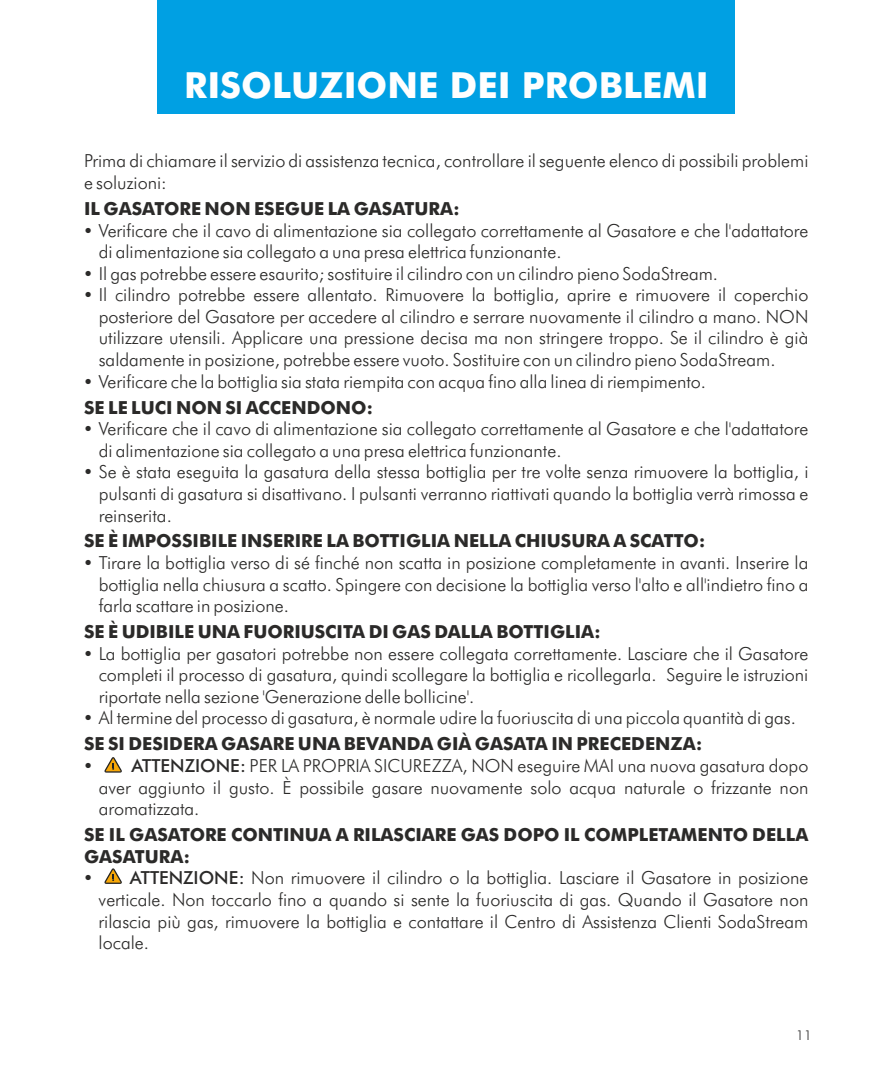
<style>
.page{position:relative;width:893px;height:1085px;background:#fff}
.page>*{position:absolute;margin:0;border:0;box-sizing:border-box;transform-origin:0 0}
.t1{font:700 36px "Futura BT";color:#fefefe}
.t2{font:300 18px/21.6px "Futura BT";color:#2b2a29;text-align:justify}
.t3{font:700 18px/21.6px "Futura BT";color:#2b2a29}
.t4{font:300 13.5px "Futura BT";color:#2b2a29}
.s1{font-weight:700}
.s2{font-weight:500}
</style>
<div class="page">
<svg style="left:104px;top:757px;width:18px;height:15px"></svg>
<svg style="left:104px;top:868px;width:18px;height:15px"></svg>
<div style="left:158px;top:0;width:577px;height:114px;background:#00a0e3"></div>
<h1 class="t1" style="left:184px;top:71px;width:526px">RISOLUZIONE DEI PROBLEMI</h1>
<p class="t2" style="left:84px;top:152px;width:726px">Prima di chiamare il servizio di assistenza tecnica, controllare il seguente elenco di possibili problemi e soluzioni:</p>
<p class="t3" style="left:84px;top:199px;width:377px">IL GASATORE NON ESEGUE LA GASATURA:</p>
<p class="t2" style="left:99px;top:221px;width:711px;text-indent:-15px">• Verificare che il cavo di alimentazione sia collegato correttamente al Gasatore e che l'adattatore di alimentazione sia collegato a una presa elettrica funzionante.</p>
<p class="t2" style="left:84px;top:264px;width:636px">• Il gas potrebbe essere esaurito; sostituire il cilindro con un cilindro pieno SodaStream.</p>
<p class="t2" style="left:99px;top:286px;width:711px;text-indent:-15px">• Il cilindro potrebbe essere allentato. Rimuovere la bottiglia, aprire e rimuovere il coperchio posteriore del Gasatore per accedere al cilindro e serrare nuovamente il cilindro a mano. NON utilizzare utensili. Applicare una pressione decisa ma non stringere troppo. Se il cilindro è già saldamente in posizione, potrebbe essere vuoto. Sostituire con un cilindro pieno SodaStream.</p>
<p class="t2" style="left:84px;top:370px;width:623px;line-height:25.9px">• Verificare che la bottiglia sia stata riempita con acqua fino alla linea di riempimento.<br><span class="s1">SE LE LUCI NON SI ACCENDONO:</span></p>
<p class="t2" style="left:99px;top:419px;width:711px;text-indent:-15px">• Verificare che il cavo di alimentazione sia collegato correttamente al Gasatore e che l'adattatore di alimentazione sia collegato a una presa elettrica funzionante.</p>
<p class="t2" style="left:99px;top:463px;width:711px;text-indent:-15px">• Se è stata eseguita la gasatura della stessa bottiglia per tre volte senza rimuovere la bottiglia, i pulsanti di gasatura si disattivano. I pulsanti verranno riattivati quando la bottiglia verrà rimossa e reinserita.</p>
<p class="t3" style="left:84px;top:532px;width:623px">SE È IMPOSSIBILE INSERIRE LA BOTTIGLIA NELLA CHIUSURA A SCATTO:</p>
<p class="t2" style="left:99px;top:553px;width:711px;text-indent:-15px">• Tirare la bottiglia verso di sé finché non scatta in posizione completamente in avanti. Inserire la bottiglia nella chiusura a scatto. Spingere con decisione la bottiglia verso l'alto e all'indietro fino a farla scattare in posizione.</p>
<p class="t3" style="left:84px;top:622px;width:518px">SE È UDIBILE UNA FUORIUSCITA DI GAS DALLA BOTTIGLIA:</p>
<p class="t2" style="left:99px;top:644px;width:711px;text-indent:-15px">• La bottiglia per gasatori potrebbe non essere collegata correttamente. Lasciare che il Gasatore completi il processo di gasatura, quindi scollegare la bottiglia e ricollegarla. Seguire le istruzioni riportate nella sezione 'Generazione delle bollicine'.</p>
<p class="t2" style="left:84px;top:706px;width:713px;line-height:25.9px">• Al termine del processo di gasatura, è normale udire la fuoriuscita di una piccola quantità di gas.<br><span class="s1">SE SI DESIDERA GASARE UNA BEVANDA GIÀ GASATA IN PRECEDENZA:</span></p>
<p class="t2" style="left:99px;top:756px;width:711px;text-indent:-15px">• <span class="s2">ATTENZIONE:</span> PER LA PROPRIA SICUREZZA, NON eseguire MAI una nuova gasatura dopo aver aggiunto il gusto. È possibile gasare nuovamente solo acqua naturale o frizzante non aromatizzata.</p>
<p class="t3" style="left:84px;top:825px;width:726px">SE IL GASATORE CONTINUA A RILASCIARE GAS DOPO IL COMPLETAMENTO DELLA<br>GASATURA:</p>
<p class="t2" style="left:99px;top:868px;width:711px;text-indent:-15px">• <span class="s2">ATTENZIONE:</span> Non rimuovere il cilindro o la bottiglia. Lasciare il Gasatore in posizione verticale. Non toccarlo fino a quando si sente la fuoriuscita di gas. Quando il Gasatore non rilascia più gas, rimuovere la bottiglia e contattare il Centro di Assistenza Clienti SodaStream locale.</p>
<p class="t4" style="left:796px;top:1029px;width:17px">11</p>
</div>
